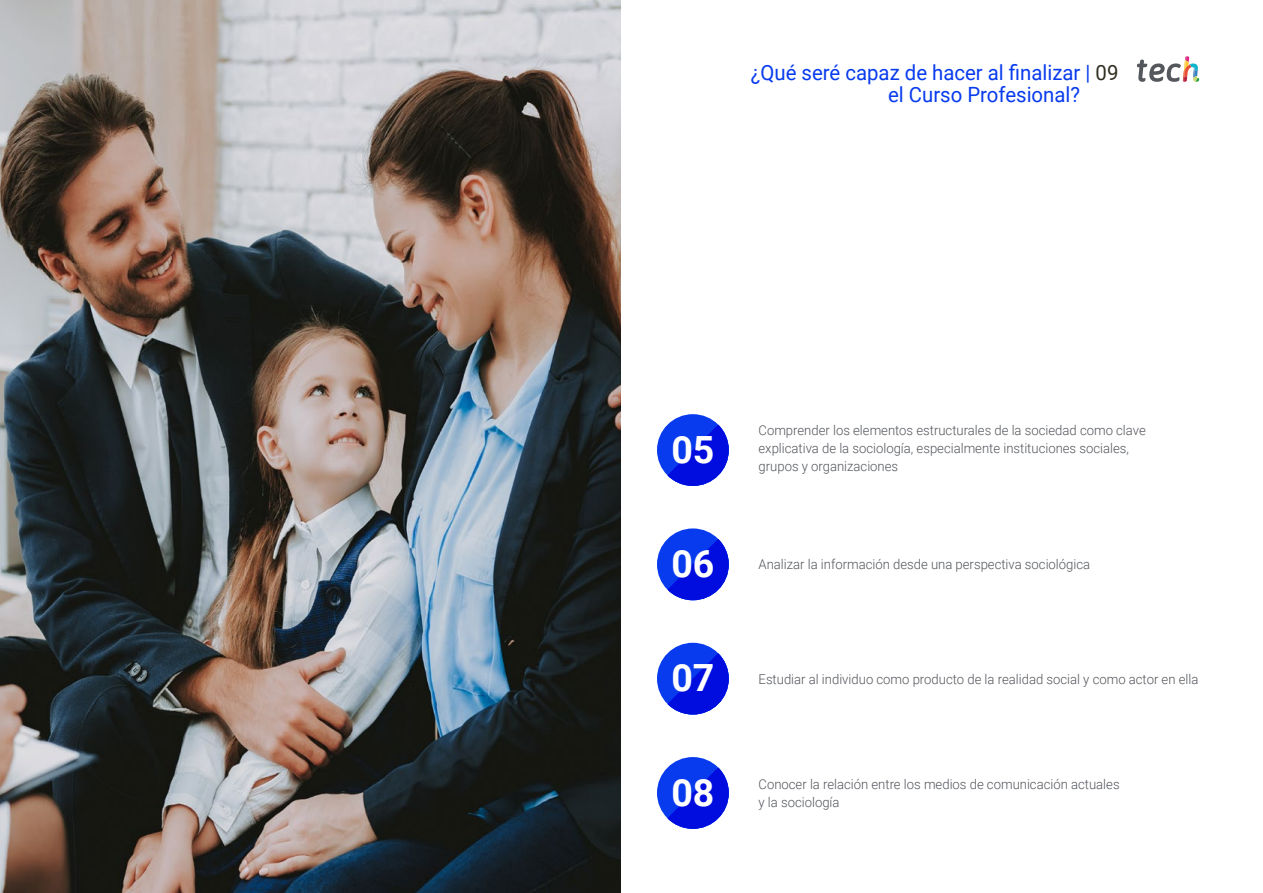
<style>
.page{position:relative;width:1263px;height:893px;background:#fff}
.page>*{position:absolute;margin:0;border:0;box-sizing:border-box;transform-origin:0 0}
.t1{font:700 37.5px "Roboto";color:#fff}
.t2{font:21px/22.5px "Roboto";color:#083bee}
.t3{font:300 13.5px/18px "Roboto";color:#52555b}
.s1{color:#312e20}
</style>
<div class="page">
<div style="left:657px;top:528px;width:72px;height:72px;background:#083bee;border-radius:50%"></div>
<svg style="left:667px;top:539px;width:62px;height:61px"></svg>
<div style="left:657px;top:757px;width:72px;height:72px;background:#083bee;border-radius:50%"></div>
<svg style="left:667px;top:768px;width:62px;height:61px"></svg>
<div style="left:657px;top:643px;width:72px;height:71px;background:#083bee;border-radius:50%"></div>
<svg style="left:667px;top:653px;width:62px;height:61px"></svg>
<div style="left:657px;top:414px;width:72px;height:72px;background:#083bee;border-radius:50%"></div>
<svg style="left:667px;top:425px;width:62px;height:61px"></svg>
<img style="left:0;top:0;width:621px;height:893px">
<svg style="left:1137px;top:56px;width:62px;height:26px"></svg>
<h2 class="t2" style="left:888px;top:60px;width:232px;text-indent:-137px">¿Qué seré capaz de hacer al finalizar | <span class="s1">09 </span>el Curso Profesional?</h2>
<h1 class="t1" style="left:671px;top:423px;width:45px">05</h1>
<p class="t3" style="left:758px;top:420px;width:389px">Comprender los elementos estructurales de la sociedad como clave explicativa de la sociología, especialmente instituciones sociales,</p>
<p class="t3" style="left:758px;top:456px;width:141px">grupos y organizaciones</p>
<h1 class="t1" style="left:671px;top:537px;width:45px">06</h1>
<p class="t3" style="left:758px;top:555px;width:333px">Analizar la información desde una perspectiva sociológica</p>
<h1 class="t1" style="left:671px;top:652px;width:45px">07</h1>
<p class="t3" style="left:758px;top:669px;width:441px">Estudiar al individuo como producto de la realidad social y como actor en ella</p>
<h1 class="t1" style="left:671px;top:766px;width:45px">08</h1>
<p class="t3" style="left:758px;top:775px;width:363px">Conocer la relación entre los medios de comunicación actuales y la sociología</p>
</div>
